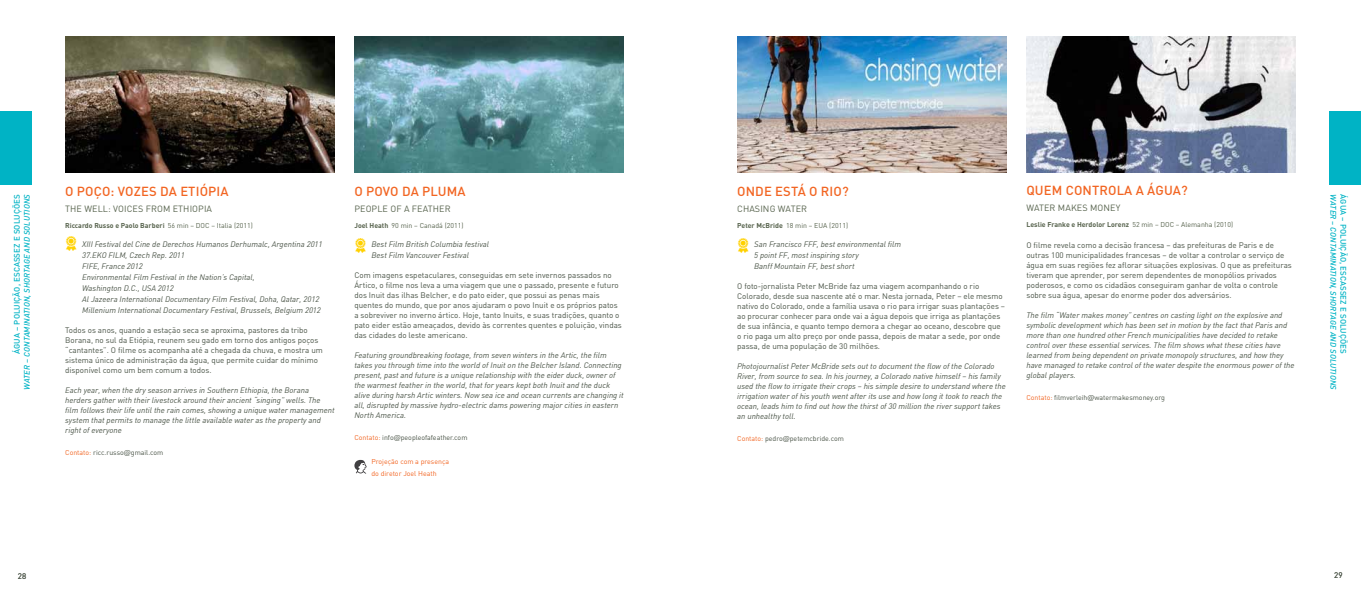
<style>
.page{position:relative;width:1361px;height:596px;background:#fff}
.page>*{position:absolute;margin:0;border:0;box-sizing:border-box;transform-origin:0 0}
.t1{font:21px "Modern Pictograms";color:#ffd100}
.t2{font:500 13px "DIN";letter-spacing:.01em;color:#f26522}
.t3{font:9px "DIN";letter-spacing:.01em;color:#58644e}
.t4{font:italic 8px/10px "DIN";color:#4a5447}
.t5{font:8px/10px "DIN";color:#4a5447}
.t6{font:italic 500 8px "DIN";letter-spacing:.005em;color:#00b3c5}
.t7{font:500 8px "DIN";letter-spacing:.01em;color:#00b3c5}
.t8{font:7px "DIN";color:#4a5447}
.t9{font:700 7px "DIN";color:#58644e}
.t10{font:7px "DIN";color:#58644e}
.t11{font:7px/12px "DIN";color:#f26522}
.s1{font-weight:400}
.s2{color:#f26522}
.s3{font-family:"Humanist 777 BT Roman B"}
.s4{font-weight:700}
</style>
<div class="page">
<div style="left:0;top:111px;width:31px;height:73px;background:#00b3c5"></div>
<div style="left:1329px;top:111px;width:32px;height:73px;background:#00b3c5"></div>
<img style="left:737px;top:37px;width:269px;height:135px">
<img style="left:65px;top:37px;width:269px;height:135px">
<img style="left:1026px;top:37px;width:269px;height:135px">
<img style="left:354px;top:37px;width:270px;height:135px">
<svg style="left:354px;top:459px;width:13px;height:14px"></svg>
<h2 class="t2" style="left:1026px;top:182px;width:10px">QUEM</h2>
<h2 class="t2" style="left:1065px;top:182px;width:10px">CONTROLA</h2>
<h2 class="t2" style="left:1136px;top:182px;width:53px">A ÁGUA?</h2>
<p class="t3" style="left:1026px;top:202px;width:39px">Water makes</p>
<p class="t3" style="left:1090px;top:202px;width:8px">mone</p>
<p class="t3" style="left:1115px;top:202px;width:6px">y</p>
<p class="t9" style="left:1026px;top:220px;width:208px">Leslie Franke e Herdolor Lorenz <span class="s1">52 min – DOC – Alemanha (2010)</span></p>
<p class="t5" style="left:1026px;top:239px;width:267px">O filme revela como a decisão francesa – das prefeituras de Paris e de outras 100 municipalidades francesas – de voltar a controlar o serviço de água em suas regiões fez aflorar situações explosivas. O que as prefeituras tiveram que aprender, por serem dependentes de monopólios privados poderosos, e como os cidadãos conseguiram ganhar de volta o controle sobre sua água, apesar do enorme poder dos adversários.</p>
<p class="t4" style="left:1026px;top:309px;width:270px">The film “Water makes money” centres on casting light on the explosive and symbolic development which has been set in motion by the fact that Paris and more than one hundred other French municipalities have decided to retake control over these essential services. The film shows what these cities have learned from being dependent on private monopoly structures, and how they have managed to retake control of the water despite the enormous power of the global players.</p>
<p class="t8" style="left:1026px;top:392px;width:140px"><span class="s2">Contato:</span> filmverleih<span class="s3">@</span>watermakesmoney.org</p>
<h2 class="t2" style="left:65px;top:182px;width:29px">O POÇO</h2>
<h2 class="t2" style="left:111px;top:182px;width:105px">: VOZES DA ETIÓPIA</h2>
<p class="t3" style="left:65px;top:202px;width:7px">The</p>
<p class="t3" style="left:84px;top:202px;width:7px">well</p>
<p class="t3" style="left:108px;top:202px;width:12px">: voices</p>
<p class="t3" style="left:146px;top:202px;width:7px">from</p>
<p class="t3" style="left:173px;top:202px;width:17px">Ethiopia</p>
<p class="t9" style="left:65px;top:220px;width:189px">Riccardo Russo e Paolo Barberi <span class="s1">56 min – DOC – Italia (2011)</span></p>
<h1 class="t1" style="left:65px;top:233px;width:14px">)</h1>
<p class="t4" style="left:82px;top:238px;width:242px;line-height:11px">XIII Festival del Cine de Derechos Humanos Derhumalc, Argentina 2011<br>37.EKO FILM, Czech Rep. 2011<br>FIFE, France 2012<br>Environmental Film Festival in the Nation’s Capital,<br>Washington D.C., USA 2012<br>Al Jazeera International Documentary Film Festival, Doha, Qatar, 2012<br>Millenium International Documentary Festival, Brussels, Belgium 2012</p>
<p class="t5" style="left:65px;top:324px;width:259px">Todos os anos, quando a estação seca se aproxima, pastores da tribo Borana, no sul da Etiópia, reunem seu gado em torno dos antigos poços “cantantes”. O filme os acompanha até a chegada da chuva, e mostra um sistema único de administração da água, que permite cuidar do mínimo disponível como um bem comum a todos.</p>
<p class="t4" style="left:65px;top:384px;width:271px">Each year, when the dry season arrives in Southern Ethiopia, the Borana herders gather with their livestock around their ancient “singing” wells. The film follows their life until the rain comes, showing a unique water management system that permits to manage the little available water as the property and right of everyone</p>
<p class="t8" style="left:65px;top:447px;width:100px"><span class="s2">Contato:</span> ricc.russo<span class="s3">@</span>gmail.com</p>
<h2 class="t2" style="left:737px;top:182px;width:18px">ONDE</h2>
<h2 class="t2" style="left:775px;top:182px;width:75px">ESTÁ O RIO?</h2>
<p class="t3" style="left:737px;top:202px;width:12px">Chasing</p>
<p class="t3" style="left:778px;top:202px;width:24px">Water</p>
<p class="t10" style="left:737px;top:220px;width:112px"><span class="s4">Peter McBride</span> 18 min – EUA (2011)</p>
<h1 class="t1" style="left:737px;top:235px;width:14px">)</h1>
<p class="t4" style="left:754px;top:238px;width:148px;line-height:11px">San Francisco FFF, best environmental film<br>5 point FF, most inspiring story<br>Banff Mountain FF, best short</p>
<p class="t5" style="left:737px;top:280px;width:269px">O foto-jornalista Peter McBride faz uma viagem acompanhando o rio Colorado, desde sua nascente até o mar. Nesta jornada, Peter – ele mesmo nativo do Colorado, onde a família usava o rio para irrigar suas plantações – ao procurar conhecer para onde vai a água depois que irriga as plantações de sua infância, e quanto tempo demora a chegar ao oceano, descobre que o rio paga um alto preço por onde passa, depois de matar a sede, por onde passa, de uma população de 30 milhões.</p>
<p class="t4" style="left:737px;top:360px;width:270px">Photojournalist Peter McBride sets out to document the flow of the Colorado River, from source to sea. In his journey, a Colorado native himself – his family used the flow to irrigate their crops – his simple desire to understand where the irrigation water of his youth went after its use and how long it took to reach the ocean, leads him to find out how the thirst of 30 million the river support takes an unhealthy toll.</p>
<p class="t8" style="left:737px;top:433px;width:108px"><span class="s2">Contato:</span> pedro<span class="s3">@</span>petemcbride.com</p>
<h2 class="t2" style="left:354px;top:182px;width:29px">O POVO</h2>
<h2 class="t2" style="left:402px;top:182px;width:38px">DA PLUMA</h2>
<p class="t3" style="left:354px;top:202px;width:13px">People</p>
<p class="t3" style="left:390px;top:202px;width:49px">of a Feather</p>
<p class="t10" style="left:354px;top:220px;width:111px"><span class="s4">Joel Heath</span> 90 min – Canadá (2011)</p>
<h1 class="t1" style="left:354px;top:235px;width:14px">)</h1>
<p class="t4" style="left:371px;top:238px;width:119px;line-height:11px">Best Film British Columbia festival<br>Best Film Vancouver Festival</p>
<p class="t5" style="left:354px;top:269px;width:269px">Com imagens espetaculares, conseguidas em sete invernos passados no Ártico, o filme nos leva a uma viagem que une o passado, presente e futuro dos Inuit das ilhas Belcher, e do pato eider, que possui as penas mais quentes do mundo, que por anos ajudaram o povo Inuit e os próprios patos a sobreviver no inverno ártico. Hoje, tanto Inuits, e suas tradições, quanto o pato eider estão ameaçados, devido às correntes quentes e poluição, vindas das cidades do leste americano.</p>
<p class="t4" style="left:354px;top:349px;width:271px">Featuring groundbreaking footage, from seven winters in the Artic, the film takes you through time into the world of Inuit on the Belcher Island. Connecting present, past and future is a unique relationship with the eider duck, owner of the warmest feather in the world, that for years kept both Inuit and the duck alive during harsh Artic winters. Now sea ice and ocean currents are changing it all, disrupted by massive hydro-electric dams powering major cities in eastern North America.</p>
<p class="t8" style="left:354px;top:432px;width:115px"><span class="s2">Contato:</span> info<span class="s3">@</span>peopleofafeather.com</p>
<p class="t11" style="left:371px;top:455px;width:79px">Projeção com a presença do diretor Joel Heath</p>
<p class="t7" style="left:12px;top:353px;width:160px;rotate:-90deg">ÁGUA – POLUIÇÃO, ESCASSEZ E SOLUÇÕES</p>
<p class="t6" style="left:22px;top:389px;width:196px;rotate:-90deg">Water – contamination, shortage and solutions</p>
<p class="t7" style="left:1348px;top:194px;width:160px;rotate:90deg">ÁGUA – POLUIÇÃO, ESCASSEZ E SOLUÇÕES</p>
<p class="t6" style="left:1338px;top:194px;width:196px;rotate:90deg">Water – contamination, shortage and solutions</p>
<p class="t5" style="left:18px;top:570px;width:10px">28</p>
<p class="t5" style="left:1334px;top:570px;width:10px">29</p>
</div>
